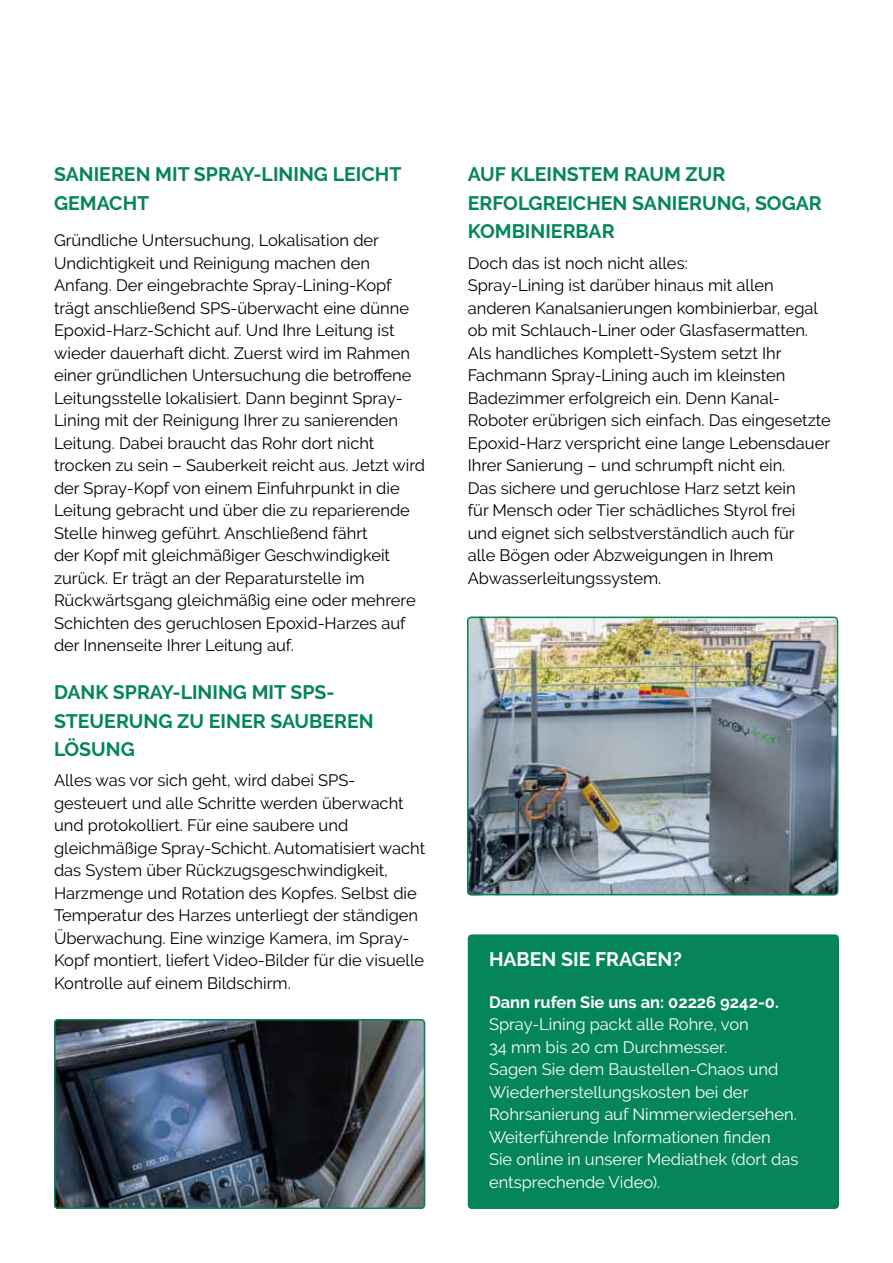
<style>
.page{position:relative;width:893px;height:1263px;background:#fff}
.page>*{position:absolute;margin:0;border:0;box-sizing:border-box;transform-origin:0 0}
.t1{font:700 19.5px/28.5px "Raleway";color:#058658}
.t2{font:700 19.5px "Raleway";color:#fff}
.t3{font:16.5px/22.5px "Raleway";color:#000}
.t4{font:16.5px/22.5px "Raleway";color:#fff}
.t5{font:700 16.5px "Raleway";color:#fff}
</style>
<div class="page">
<img style="left:54px;top:1019px;width:371px;height:190px">
<div style="left:54px;top:1019px;width:371px;height:190px;border:2px solid #058658;border-radius:4px"></div>
<img style="left:467px;top:617px;width:371px;height:278px">
<div style="left:467px;top:617px;width:371px;height:278px;border:2px solid #058658;border-radius:4px"></div>
<div style="left:468px;top:934px;width:371px;height:275px;background:#058658;border-radius:4px"></div>
<p class="t1" style="left:54px;top:160px;width:349px">SANIEREN MIT SPRAY-LINING LEICHT<br>GEMACHT</p>
<p class="t3" style="left:54px;top:229px;width:373px">Gründliche Untersuchung, Lokalisation der Undichtigkeit und Reinigung machen den Anfang. Der eingebrachte Spray-Lining-Kopf trägt anschließend SPS-überwacht eine dünne Epoxid-Harz-Schicht auf. Und Ihre Leitung ist wieder dauerhaft dicht. Zuerst wird im Rahmen einer gründlichen Untersuchung die betroffene Leitungsstelle lokalisiert. Dann beginnt Spray-Lining mit der Reinigung Ihrer zu sanierenden Leitung. Dabei braucht das Rohr dort nicht trocken zu sein – Sauberkeit reicht aus. Jetzt wird der Spray-Kopf von einem Einfuhrpunkt in die Leitung gebracht und über die zu reparierende Stelle hinweg geführt. Anschließend fährt<br>der Kopf mit gleichmäßiger Geschwindigkeit zurück. Er trägt an der Reparaturstelle im Rückwärtsgang gleichmäßig eine oder mehrere Schichten des geruchlosen Epoxid-Harzes auf der Innenseite Ihrer Leitung auf.</p>
<p class="t1" style="left:54px;top:678px;width:321px">DANK SPRAY-LINING MIT SPS-<br>STEUERUNG ZU EINER SAUBEREN<br>LÖSUNG</p>
<p class="t3" style="left:54px;top:769px;width:373px">Alles was vor sich geht, wird dabei SPS&shy;gesteuert und alle Schritte werden überwacht und protokolliert. Für eine saubere und gleichmäßige Spray-Schicht. Automatisiert wacht das System über Rückzugsgeschwindigkeit, Harzmenge und Rotation des Kopfes. Selbst die Temperatur des Harzes unterliegt der ständigen Überwachung. Eine winzige Kamera, im Spray-Kopf montiert, liefert Video-Bilder für die visuelle Kontrolle auf einem Bildschirm.</p>
<p class="t1" style="left:468px;top:160px;width:356px">AUF KLEINSTEM RAUM ZUR<br>ERFOLGREICHEN SANIERUNG, SOGAR<br>KOMBINIERBAR</p>
<p class="t3" style="left:468px;top:251px;width:365px">Doch das ist noch nicht alles:<br>Spray-Lining ist darüber hinaus mit allen anderen Kanalsanierungen kombinierbar, egal ob mit Schlauch-Liner oder Glasfasermatten.<br>Als handliches Komplett-System setzt Ihr Fachmann Spray-Lining auch im kleinsten Badezimmer erfolgreich ein. Denn Kanal-Roboter erübrigen sich einfach. Das eingesetzte Epoxid-Harz verspricht eine lange Lebensdauer Ihrer Sanierung – und schrumpft nicht ein.<br>Das sichere und geruchlose Harz setzt kein<br>für Mensch oder Tier schädliches Styrol frei<br>und eignet sich selbstverständlich auch für<br>alle Bögen oder Abzweigungen in Ihrem Abwasserleitungssystem.</p>
<p class="t2" style="left:489px;top:947px;width:194px">HABEN SIE FRAGEN?</p>
<p class="t5" style="left:489px;top:992px;width:291px">DANN RUFEN SIE UNS AN: 02226 9242-0.</p>
<p class="t4" style="left:489px;top:1013px;width:311px">Spray-Lining packt alle Rohre, von<br>34 mm bis 20 cm Durchmesser.<br>Sagen Sie dem Baustellen-Chaos und Wiederherstellungskosten bei der Rohrsanierung auf Nimmerwiedersehen.<br>Weiterführende Informationen finden<br>Sie online in unserer Mediathek (dort das entsprechende Video).</p>
</div>
